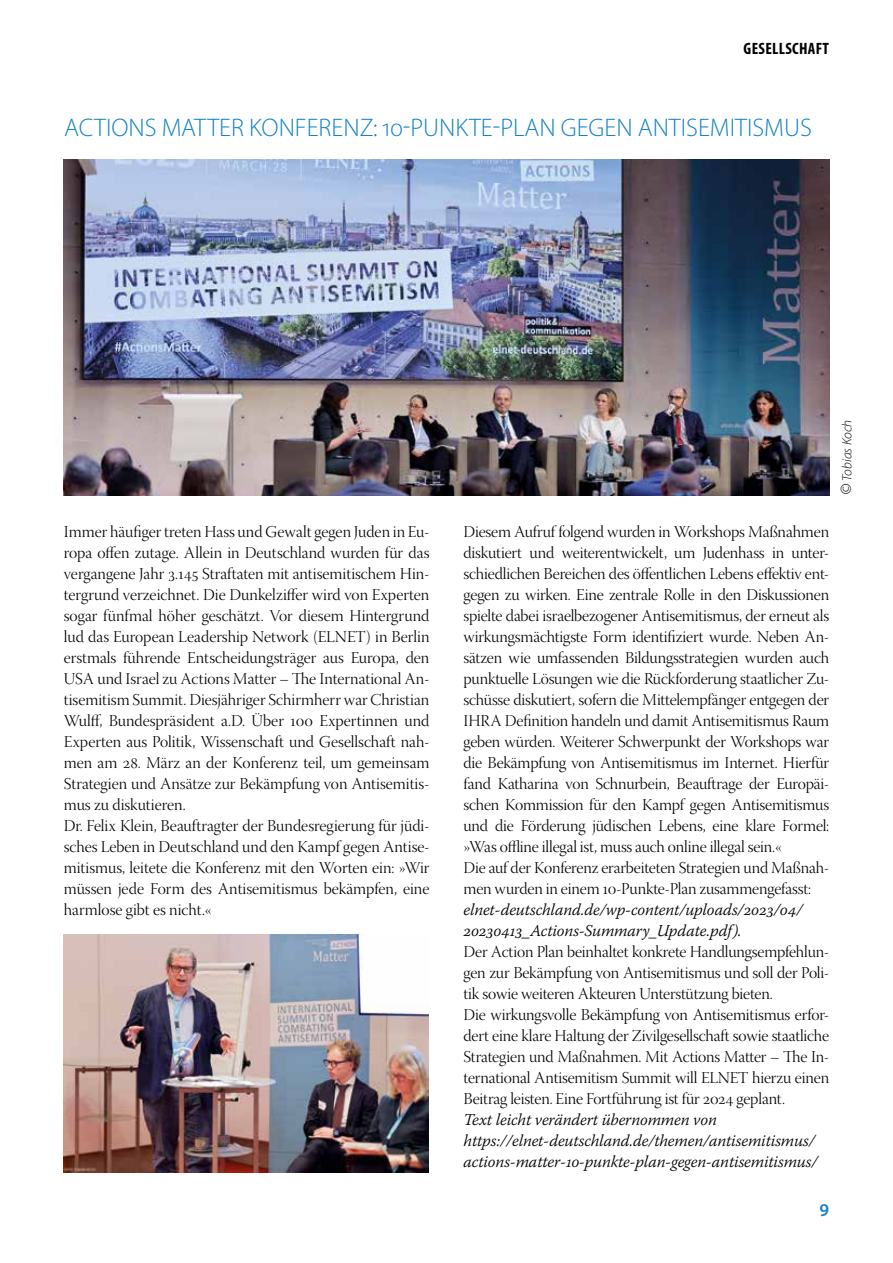
<style>
.page{position:relative;width:893px;height:1263px;background:#fff}
.page>*{position:absolute;margin:0;border:0;box-sizing:border-box;transform-origin:0 0}
.t1{font:300 25.5px "Myriad Pro";color:#1682c5}
.t2{font:600 18px "Myriad Pro";color:#1682c5}
.t3{font:16.5px/21px "Warnock Pro Light Disp";letter-spacing:-.01em;color:#000}
.t4{font:italic 300 16.5px/21px "Warnock Pro";letter-spacing:-.01em;color:#000}
.t5{font:700 condensed 16.5px "Myriad Pro";letter-spacing:.02em;color:#000}
.t6{font:italic 300 13.5px "Myriad Pro";color:#000}
.s1{font-size:16.5px}
</style>
<div class="page">
<img style="left:64px;top:159px;width:765px;height:336px">
<img style="left:64px;top:935px;width:365px;height:238px">
<p class="t5" style="left:743px;top:38px;width:87px">GESELLSCHAFT</p>
<h1 class="t1" style="left:64px;top:112px;width:749px">ACTIONS MATTER KONFERENZ: 10-PUNKTE-PLAN GEGEN ANTISEMITISMUS</h1>
<p class="t3" style="left:64px;top:523px;width:367px">Immer häufiger treten Hass und Gewalt gegen Juden in Eu&shy;ropa offen zutage. Allein in Deutschland wurden für das vergangene Jahr 3.145 Straftaten mit antisemitischem Hin&shy;tergrund verzeichnet. Die Dunkelziffer wird von Experten sogar fünfmal höher geschätzt. Vor diesem Hintergrund lud das European Leadership Network (ELNET) in Berlin erstmals führende Entscheidungsträger aus Europa, den USA und Israel zu Actions Matter – The International An&shy;tisemitism Summit. Diesjähriger Schirmherr war Christian Wulff, Bundespräsident a.D. Über 100 Expertinnen und Experten aus Politik, Wissenschaft und Gesellschaft nah&shy;men am 28. März an der Konferenz teil, um gemeinsam Strategien und Ansätze zur Bekämpfung von Antisemitis&shy;mus zu diskutieren.<br>Dr. Felix Klein, Beauftragter der Bundesregierung für jüdi&shy;sches Leben in Deutschland und den Kampf gegen Antise&shy;mitismus, leitete die Konferenz mit den Worten ein: »Wir müssen jede Form des Antisemitismus bekämpfen, eine harmlose gibt es nicht.«</p>
<p class="t6" style="left:839px;top:495px;width:77px;rotate:-90deg"><span class="s1">©</span> Tobias Koch</p>
<p class="t3" style="left:463px;top:523px;width:367px">Diesem Aufruf folgend wurden in Workshops Maßnahmen diskutiert und weiterentwickelt, um Judenhass in unter&shy;schiedlichen Bereichen des öffentlichen Lebens effektiv ent&shy;gegen zu wirken. Eine zentrale Rolle in den Diskussionen spielte dabei israelbezogener Antisemitismus, der erneut als wirkungsmächtigste Form identifiziert wurde. Neben An&shy;sätzen wie umfassenden Bildungsstrategien wurden auch punktuelle Lösungen wie die Rückforderung staatlicher Zu&shy;schüsse diskutiert, sofern die Mittelempfänger entgegen der IHRA Definition handeln und damit Antisemitismus Raum geben würden. Weiterer Schwerpunkt der Workshops war die Bekämpfung von Antisemitismus im Internet. Hierfür fand Katharina von Schnurbein, Beauftrage der Europäi&shy;schen Kommission für den Kampf gegen Antisemitismus und die Förderung jüdischen Lebens, eine klare Formel: »Was offline illegal ist, muss auch online illegal sein.«<br>Die auf der Konferenz erarbeiteten Strategien und Maßnah&shy;men wurden in einem 10-Punkte-Plan zusammengefasst:</p>
<p class="t4" style="left:463px;top:899px;width:341px">elnet-deutschland.de/wp-content/uploads/2023/04/<br>20230413_Actions-Summary_Update.pdf).</p>
<p class="t3" style="left:463px;top:943px;width:367px">Der Action Plan beinhaltet konkrete Handlungsempfehlun&shy;gen zur Bekämpfung von Antisemitismus und soll der Poli&shy;tik sowie weiteren Akteuren Unterstützung bieten.<br>Die wirkungsvolle Bekämpfung von Antisemitismus erfor&shy;dert eine klare Haltung der Zivilgesellschaft sowie staatliche Strategien und Maßnahmen. Mit Actions Matter – The In&shy;ternational Antisemitism Summit will ELNET hierzu einen Beitrag leisten. Eine Fortführung ist für 2024 geplant.</p>
<p class="t4" style="left:463px;top:1109px;width:356px">Text leicht verändert übernommen von https://elnet-deutschland.de/themen/antisemitismus/ actions-matter-10-punkte-plan-gegen-antisemitismus/</p>
<p class="t2" style="left:819px;top:1198px;width:11px">9</p>
</div>
